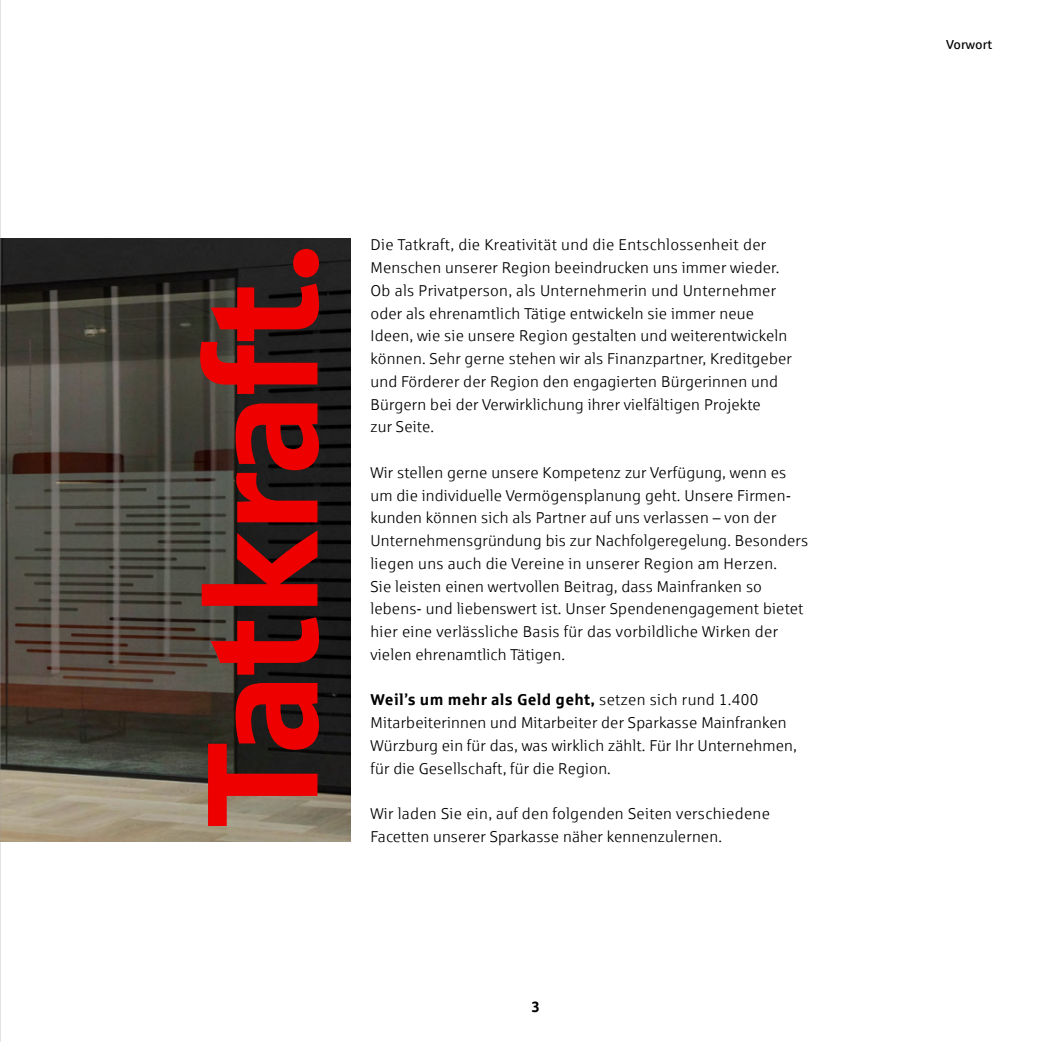
<style>
.page{position:relative;width:1042px;height:1042px;background:#fff}
.page>*{position:absolute;margin:0;border:0;box-sizing:border-box;transform-origin:0 0}
.t1{font:157.5px "Sparkasse Head";color:#e00}
.t2{font:15.75px/22.8px "Sparkasse Lt";letter-spacing:.01em;color:#000}
.t3{font:700 15.75px "Sparkasse Rg";letter-spacing:.02em;color:#000}
.t4{font:700 14.88px "Sparkasse Rg";color:#000}
.t5{font:13.12px "Sparkasse Rg";color:#000}
.s1{font-family:"Sparkasse Lt";font-weight:400}
</style>
<div class="page">
<img style="left:1px;top:239px;width:350px;height:603px">
<hr style="left:0;top:0;width:1px;height:1042px;background:#9d9d9c">
<h1 class="t1" style="left:162px;top:827px;width:585px;rotate:-90deg">Tatkraft.</h1>
<p class="t2" style="left:370px;top:233px;width:423px">Die Tatkraft, die Kreativität und die Entschlossenheit der Menschen unserer Region beeindrucken uns immer wieder.<br>Ob als Privatperson, als Unternehmerin und Unternehmer oder als ehrenamtlich Tätige entwickeln sie immer neue Ideen, wie sie unsere Region gestalten und weiterentwickeln können. Sehr gerne stehen wir als Finanzpartner, Kreditgeber und Förderer der Region den engagierten Bürgerinnen und Bürgern bei der Verwirklichung ihrer vielfältigen Projekte<br>zur Seite.</p>
<p class="t2" style="left:370px;top:461px;width:439px">Wir stellen gerne unsere Kompetenz zur Verfügung, wenn es um die individuelle Vermögensplanung geht. Unsere Firmen&shy;kunden können sich als Partner auf uns verlassen – von der Unternehmensgründung bis zur Nachfolgeregelung. Besonders liegen uns auch die Vereine in unserer Region am Herzen.<br>Sie leisten einen wertvollen Beitrag, dass Mainfranken so lebens- und liebenswert ist. Unser Spendenengagement bietet hier eine verlässliche Basis für das vorbildliche Wirken der vielen ehrenamtlich Tätigen.</p>
<p class="t3" style="left:370px;top:690px;width:389px">Weil’s um mehr als Geld geht, <span class="s1">setzen sich rund 1.400</span></p>
<p class="t2" style="left:370px;top:711px;width:428px">Mitarbeiterinnen und Mitarbeiter der Sparkasse Mainfranken<br>Würzburg ein für das, was wirklich zählt. Für Ihr Unternehmen, für die Gesellschaft, für die Region.</p>
<p class="t2" style="left:370px;top:802px;width:401px">Wir laden Sie ein, auf den folgenden Seiten verschiedene</p>
<p class="t2" style="left:370px;top:825px;width:353px">Facetten unserer Sparkasse näher kennenzulernen.</p>
<p class="t4" style="left:531px;top:997px;width:10px">3</p>
<p class="t5" style="left:946px;top:37px;width:48px">Vorwort</p>
</div>
